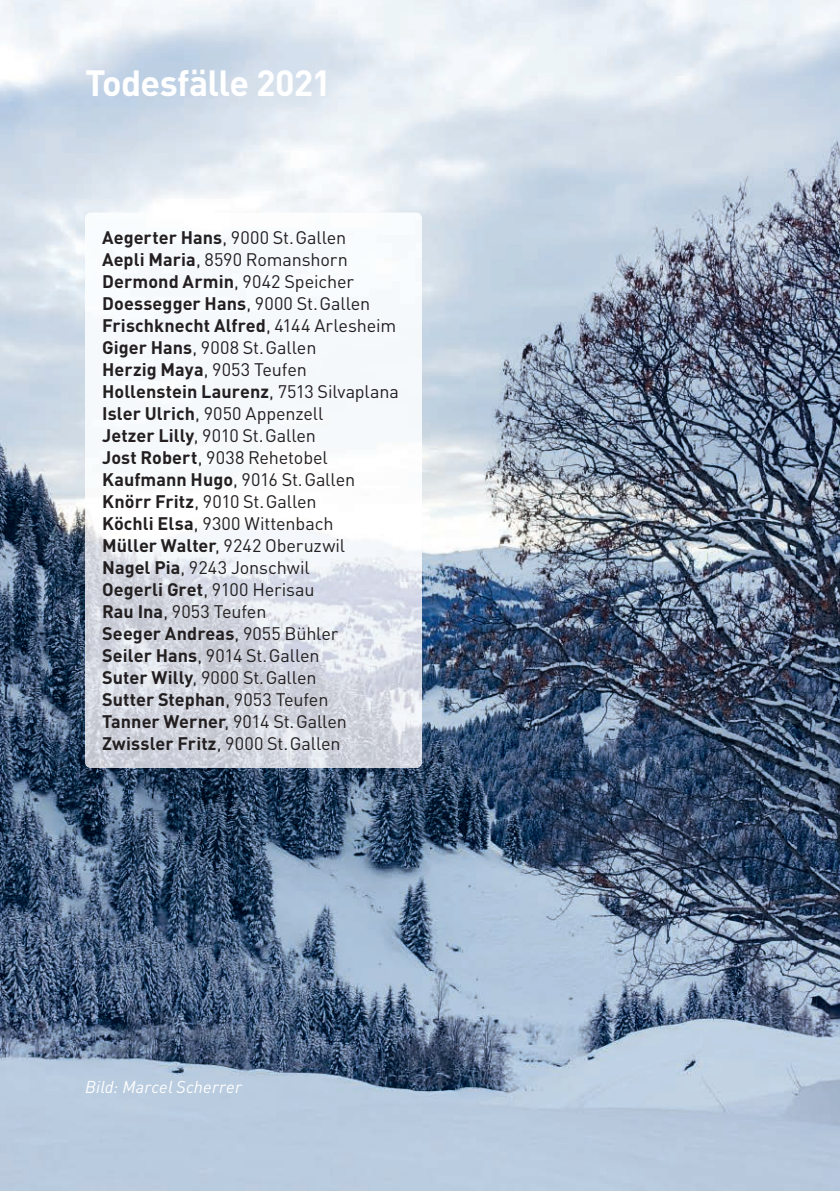
<style>
.page{position:relative;width:840px;height:1191px;background:#fff}
.page>*{position:absolute;margin:0;border:0;box-sizing:border-box;transform-origin:0 0}
.t1{font:700 36px "DINOT";letter-spacing:-.02em;color:#fff}
.t2{font:18px/22px "DINOT";letter-spacing:-.01em;color:#231f20}
.t3{font:italic 17px "DINOT";letter-spacing:.01em;color:#fff}
.s1{font-weight:700}
</style>
<div class="page">
<img style="left:0;top:0;width:839px;height:1191px">
<img style="left:85px;top:213px;width:336px;height:554px">
<h1 class="t1" style="left:85px;top:58px;width:247px">Todesfälle 2021</h1>
<p class="t2" style="left:102px;top:225px;width:298px"><span class="s1">Aegerter Hans</span>, 9000 St. Gallen<br><span class="s1">Aepli Maria</span>, 8590 Romanshorn<br><span class="s1">Dermond Armin</span>, 9042 Speicher<br><span class="s1">Doessegger Hans</span>, 9000 St. Gallen<br><span class="s1">Frischknecht Alfred</span>, 4144 Arlesheim<br><span class="s1">Giger Hans</span>, 9008 St. Gallen<br><span class="s1">Herzig Maya</span>, 9053 Teufen<br><span class="s1">Hollenstein Laurenz</span>, 7513 Silvaplana<br><span class="s1">Isler Ulrich</span>, 9050 Appenzell<br><span class="s1">Jetzer Lilly</span>, 9010 St. Gallen<br><span class="s1">Jost Robert</span>, 9038 Rehetobel<br><span class="s1">Kaufmann Hugo</span>, 9016 St. Gallen<br><span class="s1">Knörr Fritz</span>, 9010 St. Gallen<br><span class="s1">Köchli Elsa</span>, 9300 Wittenbach<br><span class="s1">Müller Walter</span>, 9242 Oberuzwil<br><span class="s1">Nagel Pia</span>, 9243 Jonschwil<br><span class="s1">Oegerli Gret</span>, 9100 Herisau<br><span class="s1">Rau Ina</span>, 9053 Teufen<br><span class="s1">Seeger Andreas</span>, 9055 Bühler<br><span class="s1">Seiler Hans</span>, 9014 St. Gallen<br><span class="s1">Suter Willy</span>, 9000 St. Gallen<br><span class="s1">Sutter Stephan</span>, 9053 Teufen<br><span class="s1">Tanner Werner</span>, 9014 St. Gallen<br><span class="s1">Zwissler Fritz</span>, 9000 St. Gallen</p>
<p class="t3" style="left:85px;top:1075px;width:158px">Bild: Marcel Scherrer</p>
</div>
